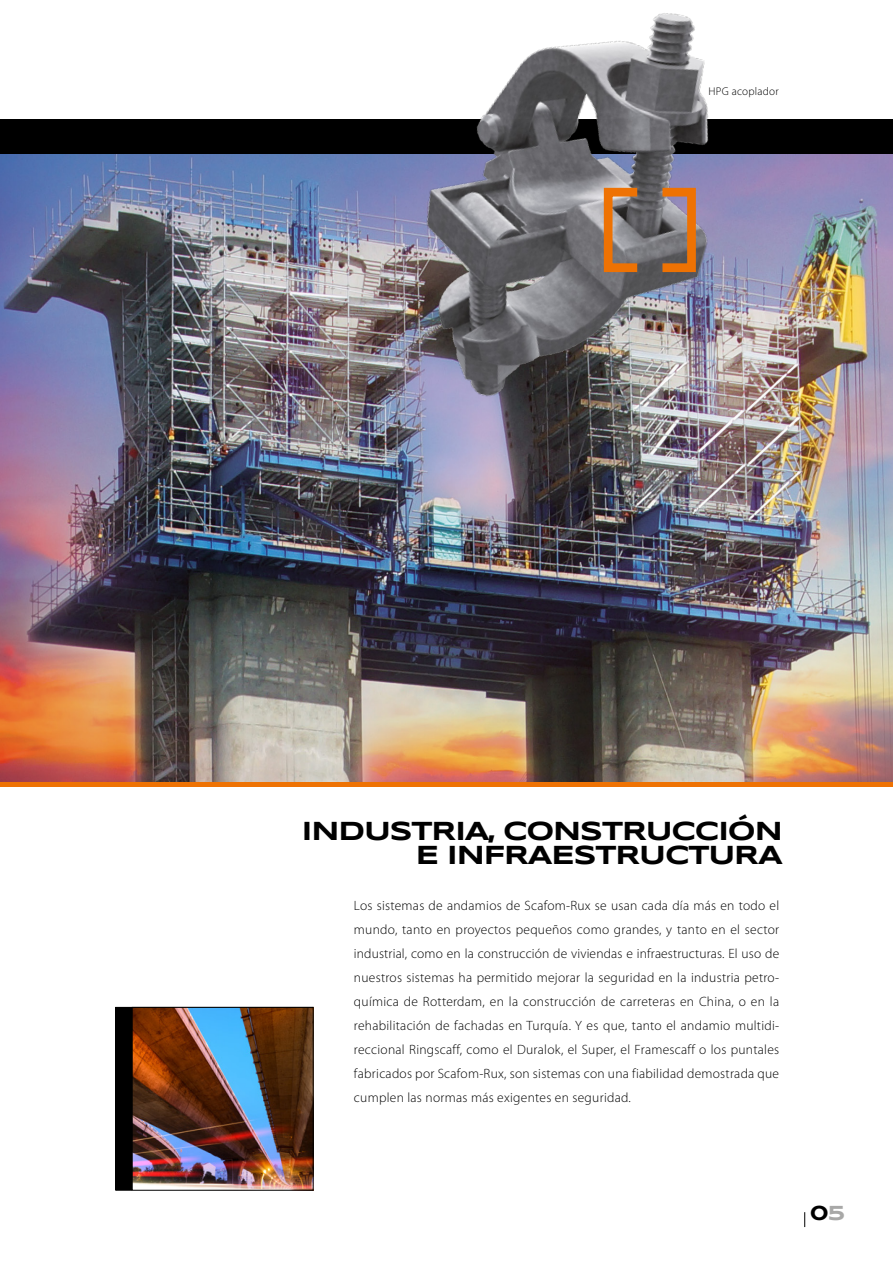
<style>
.page{position:relative;width:893px;height:1263px;background:#fff}
.page>*{position:absolute;margin:0;border:0;box-sizing:border-box;transform-origin:0 0}
.t1{font:700 27px/24px "Syncopate";letter-spacing:-.04em;color:#000;text-align:right}
.t2{font:700 21px "Syncopate";color:#000}
.t3{font:300 13.5px/24px "Myriad Pro";letter-spacing:.02em;color:#000;text-align:justify}
.t4{font:300 11.25px "Myriad Pro";letter-spacing:.02em;color:#000}
.s1{color:#a8a8a7}
</style>
<div class="page">
<img style="left:0;top:153px;width:893px;height:629px">
<div style="left:0;top:782px;width:893px;height:5px;background:#ee7203"></div>
<div style="left:0;top:119px;width:893px;height:34px;background:#000"></div>
<svg style="left:804px;top:1212px;width:1px;height:15px"></svg>
<img style="left:346px;top:13px;width:444px;height:447px">
<div style="left:604px;top:188px;width:38px;height:84px;border:9px solid #ee7203"></div>
<div style="left:658px;top:188px;width:38px;height:84px;border:9px solid #ee7203"></div>
<div style="left:116px;top:1007px;width:197px;height:183px;background:#000"></div>
<img style="left:134px;top:1009px;width:178px;height:180px">
<div style="left:132px;top:1007px;width:182px;height:184px;border:1px solid #000"></div>
<p class="t4" style="left:709px;top:84px;width:72px">HPG acoplador</p>
<h1 class="t1" style="left:302px;top:819px;width:482px">INDUSTRIA, CONSTRUCCIÓN<br>E INFRAESTRUCTURA</h1>
<p class="t3" style="left:354px;top:894px;width:427px">Los sistemas de andamios de Scafom-Rux se usan cada día más en todo el mundo, tanto en proyectos pequeños como grandes, y tanto en el sector industrial, como en la construcción de viviendas e infraestructuras. El uso de nuestros sistemas ha permitido mejorar la seguridad en la industria petro&shy;química de Rotterdam, en la construcción de carreteras en China, o en la rehabilitación de fachadas en Turquía. Y es que, tanto el andamio multidi&shy;reccional Ringscaff, como el Duralok, el Super, el Framescaff o los puntales fabricados por Scafom-Rux, son sistemas con una fiabilidad demostrada que cumplen las normas más exigentes en seguridad.</p>
<h2 class="t2" style="left:810px;top:1200px;width:37px">0<span class="s1">5</span></h2>
</div>
